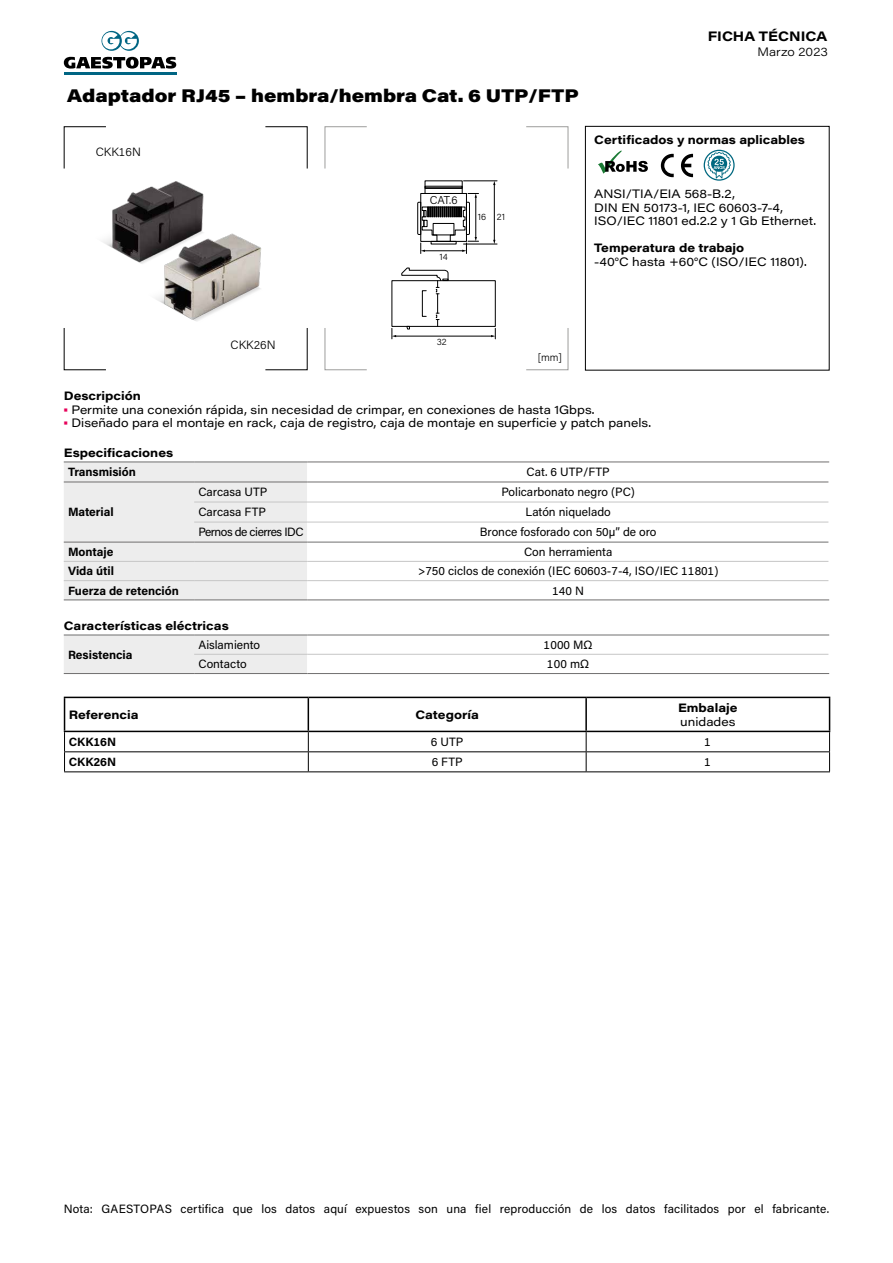
<style>
.page{position:relative;width:893px;height:1263px;background:#fff}
.page>*{position:absolute;margin:0;border:0;box-sizing:border-box;transform-origin:0 0}
.t1{font:900 18px "Acumin Pro Wide";color:#000}
.t2{font:13.5px "Acumin Variable Concept";color:#000}
.t3{font:12px "Acumin Pro";color:#000}
.t4{font:12px/13.5px "Acumin Pro Wide";color:#000}
.t5{font:700 12px "Acumin Pro Wide";color:#000}
.t6{font:700 12px "Acumin Pro";color:#000}
.t7{font:12px "Acumin Pro";letter-spacing:-.04em;color:#000}
.t8{font:300 12px "Acumin Pro";color:#000}
.t9{font:12px "Acumin Variable Concept";letter-spacing:.005em;color:#000}
.t10{font:300 11.4px "Acumin Pro";color:#000}
.t11{font:300 10.5px "Acumin Pro";color:#000}
.t12{font:300 9.3px "Acumin Pro";letter-spacing:.005em;color:#000}
.s1{font-weight:700}
.s2{font-weight:900;color:#e60059}
</style>
<div class="page">
<hr style="left:64px;top:72px;width:113px;height:2px;background:#006583">
<svg style="left:101px;top:31px;width:38px;height:20px"></svg>
<svg style="left:64px;top:57px;width:112px;height:12px"></svg>
<svg style="left:63px;top:126px;width:245px;height:244px"></svg>
<svg style="left:324px;top:126px;width:245px;height:244px"></svg>
<svg style="left:598px;top:150px;width:50px;height:24px"></svg>
<svg style="left:661px;top:154px;width:13px;height:23px"></svg>
<svg style="left:681px;top:154px;width:12px;height:23px"></svg>
<svg style="left:704px;top:150px;width:31px;height:31px"></svg>
<div style="left:585px;top:126px;width:245px;height:244px;border:1px solid #000"></div>
<div style="left:64px;top:463px;width:244px;height:136px;background:#ededed"></div>
<hr style="left:64px;top:462px;width:130px;height:1px;background:#706f6f">
<hr style="left:194px;top:462px;width:114px;height:1px;background:#706f6f">
<hr style="left:308px;top:462px;width:521px;height:1px;background:#706f6f">
<hr style="left:64px;top:599px;width:130px;height:1px;background:#706f6f">
<hr style="left:194px;top:599px;width:114px;height:1px;background:#706f6f">
<hr style="left:308px;top:599px;width:521px;height:1px;background:#706f6f">
<hr style="left:194px;top:502px;width:114px;height:1px;background:#c6c6c6">
<hr style="left:308px;top:502px;width:520px;height:1px;background:#c6c6c6">
<hr style="left:194px;top:522px;width:114px;height:1px;background:#c6c6c6">
<hr style="left:308px;top:522px;width:520px;height:1px;background:#c6c6c6">
<hr style="left:64px;top:561px;width:130px;height:1px;background:#c6c6c6">
<hr style="left:194px;top:561px;width:114px;height:1px;background:#c6c6c6">
<hr style="left:308px;top:561px;width:520px;height:1px;background:#c6c6c6">
<hr style="left:64px;top:580px;width:130px;height:1px;background:#c6c6c6">
<hr style="left:194px;top:580px;width:114px;height:1px;background:#c6c6c6">
<hr style="left:308px;top:580px;width:520px;height:1px;background:#c6c6c6">
<hr style="left:64px;top:482px;width:130px;height:1px;background:#706f6f">
<hr style="left:64px;top:542px;width:130px;height:1px;background:#706f6f">
<hr style="left:194px;top:482px;width:114px;height:1px;background:#706f6f">
<hr style="left:308px;top:482px;width:520px;height:1px;background:#706f6f">
<hr style="left:194px;top:542px;width:114px;height:1px;background:#706f6f">
<hr style="left:308px;top:542px;width:520px;height:1px;background:#706f6f">
<div style="left:64px;top:636px;width:244px;height:37px;background:#ededed"></div>
<hr style="left:64px;top:635px;width:130px;height:1px;background:#706f6f">
<hr style="left:194px;top:635px;width:114px;height:1px;background:#706f6f">
<hr style="left:308px;top:635px;width:521px;height:1px;background:#706f6f">
<hr style="left:194px;top:654px;width:114px;height:1px;background:#c6c6c6">
<hr style="left:308px;top:654px;width:520px;height:1px;background:#c6c6c6">
<hr style="left:64px;top:673px;width:130px;height:1px;background:#706f6f">
<hr style="left:194px;top:673px;width:114px;height:1px;background:#706f6f">
<hr style="left:308px;top:673px;width:521px;height:1px;background:#706f6f">
<svg style="left:65px;top:698px;width:764px;height:73px"></svg>
<hr style="left:64px;top:751px;width:244px;height:1px;background:#000">
<svg style="left:64px;top:732px;width:1px;height:39px"></svg>
<hr style="left:308px;top:751px;width:278px;height:1px;background:#000">
<svg style="left:308px;top:732px;width:1px;height:39px"></svg>
<hr style="left:586px;top:751px;width:244px;height:1px;background:#000">
<svg style="left:586px;top:732px;width:1px;height:39px"></svg>
<svg style="left:829px;top:732px;width:1px;height:39px"></svg>
<hr style="left:64px;top:771px;width:244px;height:1px;background:#000">
<hr style="left:308px;top:771px;width:278px;height:1px;background:#000">
<hr style="left:586px;top:771px;width:244px;height:1px;background:#000">
<hr style="left:64px;top:697px;width:244px;height:1px;background:#000">
<hr style="left:64px;top:698px;width:1px;height:33px;background:#000">
<hr style="left:308px;top:697px;width:278px;height:1px;background:#000">
<hr style="left:308px;top:698px;width:1px;height:33px;background:#000">
<hr style="left:586px;top:697px;width:244px;height:1px;background:#000">
<hr style="left:585px;top:698px;width:2px;height:33px;background:#000">
<hr style="left:829px;top:698px;width:1px;height:33px;background:#000">
<hr style="left:64px;top:731px;width:244px;height:1px;background:#000">
<hr style="left:308px;top:731px;width:278px;height:1px;background:#000">
<hr style="left:586px;top:731px;width:244px;height:1px;background:#000">
<img style="left:63px;top:126px;width:197px;height:196px">
<img style="left:108px;top:170px;width:200px;height:201px">
<h1 class="t1" style="left:67px;top:82px;width:513px">Adaptador RJ45 – hembra/hembra Cat. 6 UTP/FTP</h1>
<p class="t8" style="left:96px;top:144px;width:47px">CKK16N</p>
<p class="t10" style="left:430px;top:192px;width:29px">CAT.6</p>
<p class="t12" style="left:439px;top:250px;width:10px">14</p>
<p class="t12" style="left:478px;top:211px;width:29px">16 21</p>
<p class="t2" style="left:708px;top:27px;width:121px">FICHA TÉCNICA</p>
<p class="t9" style="left:757px;top:43px;width:72px">Marzo 2023</p>
<p class="t5" style="left:594px;top:131px;width:212px">Certificados y normas aplicables</p>
<p class="t4" style="left:594px;top:186px;width:223px">ANSI/TIA/EIA 568-B.2,<br>DIN EN 50173-1, IEC 60603-7-4,<br>ISO/IEC 11801 ed.2.2 y 1 Gb Ethernet.</p>
<p class="t5" style="left:594px;top:239px;width:152px">Temperatura de trabajo</p>
<p class="t4" style="left:594px;top:254px;width:214px">-40°C hasta +60°C (ISO/IEC 11801).</p>
<p class="t8" style="left:230px;top:336px;width:47px">CKK26N</p>
<p class="t12" style="left:437px;top:335px;width:11px">32</p>
<p class="t11" style="left:538px;top:350px;width:26px">[mm]</p>
<p class="t4" style="left:64px;top:389px;width:589px"><span class="s1">Descripción<br></span><span class="s2">·</span> Permite una conexión rápida, sin necesidad de crimpar, en conexiones de hasta 1Gbps.<br><span class="s2">·</span> Diseñado para el montaje en rack, caja de registro, caja de montaje en superficie y patch panels.</p>
<p class="t5" style="left:64px;top:444px;width:111px">Especificaciones</p>
<p class="t6" style="left:68px;top:464px;width:69px">Transmisión</p>
<p class="t3" style="left:527px;top:464px;width:85px">Cat. 6 UTP/FTP</p>
<p class="t6" style="left:68px;top:504px;width:47px">Material</p>
<p class="t3" style="left:198px;top:484px;width:71px">Carcasa UTP</p>
<p class="t3" style="left:501px;top:484px;width:135px">Policarbonato negro (PC)</p>
<p class="t3" style="left:198px;top:504px;width:69px">Carcasa FTP</p>
<p class="t3" style="left:526px;top:504px;width:87px">Latón niquelado</p>
<p class="t7" style="left:198px;top:524px;width:107px">Pernos de cierres IDC</p>
<p class="t3" style="left:480px;top:524px;width:178px">Bronce fosforado con 50µ” de oro</p>
<p class="t6" style="left:68px;top:543px;width:47px">Montaje</p>
<p class="t3" style="left:524px;top:544px;width:90px">Con herramienta</p>
<p class="t6" style="left:68px;top:563px;width:47px">Vida útil</p>
<p class="t3" style="left:418px;top:563px;width:302px">&gt;750 ciclos de conexión (IEC 60603-7-4, ISO/IEC 11801)</p>
<p class="t6" style="left:68px;top:582px;width:112px">Fuerza de retención</p>
<p class="t3" style="left:552px;top:582px;width:33px">140 N</p>
<p class="t5" style="left:64px;top:617px;width:166px">Características eléctricas</p>
<p class="t6" style="left:68px;top:646px;width:66px">Resistencia</p>
<p class="t3" style="left:198px;top:636px;width:63px">Aislamiento</p>
<p class="t3" style="left:544px;top:636px;width:50px">1000 MΩ</p>
<p class="t3" style="left:198px;top:656px;width:50px">Contacto</p>
<p class="t3" style="left:547px;top:656px;width:43px">100 mΩ</p>
<p class="t5" style="left:69px;top:706px;width:71px">Referencia</p>
<p class="t5" style="left:415px;top:706px;width:65px">Categoría</p>
<p class="t5" style="left:678px;top:699px;width:61px">Embalaje</p>
<p class="t4" style="left:680px;top:714px;width:57px">unidades</p>
<p class="t6" style="left:69px;top:734px;width:49px">CKK16N</p>
<p class="t3" style="left:431px;top:734px;width:34px">6 UTP</p>
<p class="t3" style="left:705px;top:734px;width:8px">1</p>
<p class="t6" style="left:69px;top:754px;width:49px">CKK26N</p>
<p class="t3" style="left:432px;top:754px;width:33px">6 FTP</p>
<p class="t3" style="left:705px;top:754px;width:8px">1</p>
<p class="t3" style="left:64px;top:1200px;width:767px">Nota: GAESTOPAS certifica que los datos aquí expuestos son una fiel reproducción de los datos facilitados por el fabricante.</p>
</div>
